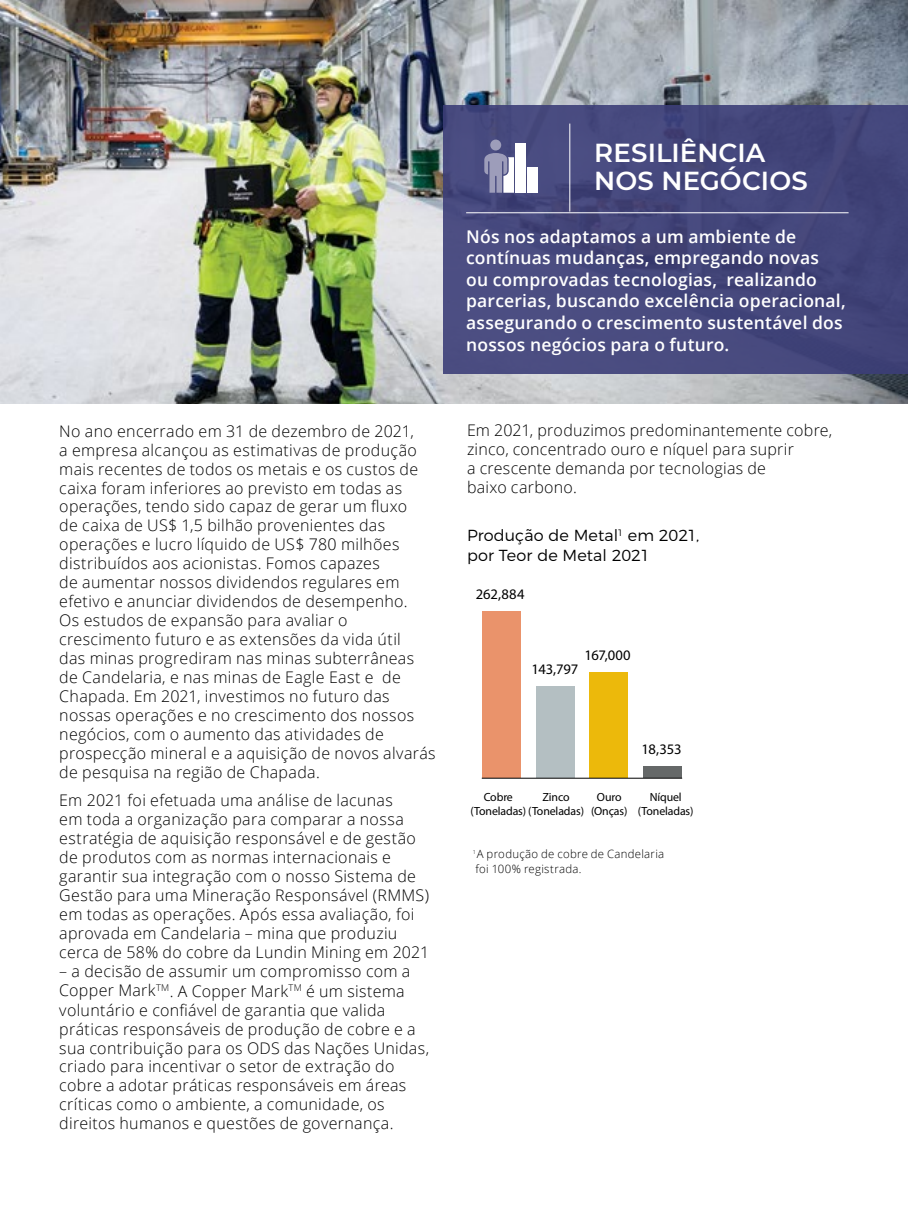
<style>
.page{position:relative;width:908px;height:1224px;background:#fff}
.page>*{position:absolute;margin:0;border:0;box-sizing:border-box;transform-origin:0 0}
.t1{font:600 26px/28px "Montserrat";letter-spacing:.005em;color:#fff}
.t2{font:600 17.6px/21.6px "Open Sans";letter-spacing:.01em;color:#fff}
.t3{font:16.4px/19.2px "Montserrat";color:#000;text-align:center}
.t4{font:300 16px/19px "Open Sans";letter-spacing:.02em;color:#000}
.t5{font:300 16px/20px "Montserrat";letter-spacing:.005em;color:#000}
.t6{font:14.6px "Open Sans";letter-spacing:-.015em;color:#000}
.t7{font:11.8px/14.2px "Open Sans";letter-spacing:-.01em;color:#000;text-align:center}
.t8{font:300 11.4px/14.6px "Open Sans";letter-spacing:.025em;color:#000}
</style>
<div class="page">
<img style="left:0;top:0;width:907px;height:403px">
<div style="left:443px;top:106px;width:464px;height:268px;background:#45477c"></div>
<hr style="left:569px;top:124px;width:1px;height:88px;background:#fff">
<hr style="left:466px;top:212px;width:382px;height:1px;background:#fff">
<div style="left:515px;top:143px;width:11px;height:50px;background:#fff"></div>
<div style="left:527px;top:167px;width:11px;height:26px;background:#fff"></div>
<svg style="left:484px;top:153px;width:30px;height:40px"></svg>
<div style="left:490px;top:140px;width:11px;height:11px;background:#9d9dba;border-radius:50%"></div>
<div style="left:481px;top:611px;width:39px;height:167px;background:#ea936b"></div>
<div style="left:535px;top:687px;width:39px;height:91px;background:#b4bfc2"></div>
<div style="left:589px;top:672px;width:39px;height:106px;background:#ecb90b"></div>
<div style="left:643px;top:766px;width:39px;height:12px;background:#656868"></div>
<hr style="left:481px;top:778px;width:201px;height:1px;background:#000">
<p class="t4" style="left:59px;top:421px;width:378px">No ano encerrado em 31 de dezembro de 2021,<br>a empresa alcançou as estimativas de produção mais recentes de todos os metais e os custos de caixa foram inferiores ao previsto em todas as operações, tendo sido capaz de gerar um fluxo<br>de caixa de US$ 1,5 bilhão provenientes das operações e lucro líquido de US$ 780 milhões distribuídos aos acionistas. Fomos capazes<br>de aumentar nossos dividendos regulares em efetivo e anunciar dividendos de desempenho.<br>Os estudos de expansão para avaliar o crescimento futuro e as extensões da vida útil<br>das minas progrediram nas minas subterrâneas de Candelaria, e nas minas de Eagle East e de Chapada. Em 2021, investimos no futuro das nossas operações e no crescimento dos nossos negócios, com o aumento das atividades de prospecção mineral e a aquisição de novos alvarás de pesquisa na região de Chapada.</p>
<p class="t4" style="left:59px;top:791px;width:371px">Em 2021 foi efetuada uma análise de lacunas<br>em toda a organização para comparar a nossa estratégia de aquisição responsável e de gestão de produtos com as normas internacionais e garantir sua integração com o nosso Sistema de Gestão para uma Mineração Responsável (RMMS) em todas as operações. Após essa avaliação, foi aprovada em Candelaria – mina que produziu cerca de 58% do cobre da Lundin Mining em 2021</p>
<p class="t4" style="left:59px;top:962px;width:371px">– a decisão de assumir um compromisso com a Copper Mark<sup>TM</sup>. A Copper Mark<sup>TM</sup> é um sistema voluntário e confiável de garantia que valida práticas responsáveis de produção de cobre e a sua contribuição para os ODS das Nações Unidas, criado para incentivar o setor de extração do cobre a adotar práticas responsáveis em áreas críticas como o ambiente, a comunidade, os direitos humanos e questões de governança.</p>
<h1 class="t1" style="left:594px;top:138px;width:215px">RESILIÊNCIA<br>NOS NEGÓCIOS</h1>
<p class="t2" style="left:466px;top:225px;width:381px">Nós nos adaptamos a um ambiente de contínuas mudanças, empregando novas<br>ou comprovadas tecnologias, realizando parcerias, buscando excelência operacional, assegurando o crescimento sustentável dos nossos negócios para o futuro.</p>
<p class="t4" style="left:467px;top:421px;width:366px">Em 2021, produzimos predominantemente cobre, zinco, concentrado ouro e níquel para suprir<br>a crescente demanda por tecnologias de<br>baixo carbono.</p>
<p class="t3" style="left:477px;top:520px;width:207px">Production,<br>by Contained Metal 2021</p>
<p class="t3" style="left:477px;top:520px;width:47px">Metal</p>
<p class="t5" style="left:467px;top:524px;width:234px">Produção de Metal<sup>1</sup> em 2021, por Teor de Metal 2021</p>
<p class="t6" style="left:476px;top:585px;width:50px">262,884</p>
<p class="t6" style="left:531px;top:660px;width:48px">143,797</p>
<p class="t6" style="left:584px;top:646px;width:48px">167,000</p>
<p class="t6" style="left:641px;top:740px;width:41px">18,353</p>
<p class="t7" style="left:470px;top:790px;width:115px;text-align:left;text-indent:13px">Cobre<br>(Toneladas) (Toneladas)</p>
<p class="t7" style="left:542px;top:790px;width:29px">Zinco</p>
<p class="t7" style="left:591px;top:790px;width:38px">Ouro (Onças)</p>
<p class="t7" style="left:637px;top:790px;width:57px">Níquel (Toneladas)</p>
<p class="t8" style="left:472px;top:846px;width:193px"><sup>1</sup> A produção de cobre de Candelaria foi 100% registrada.</p>
</div>
